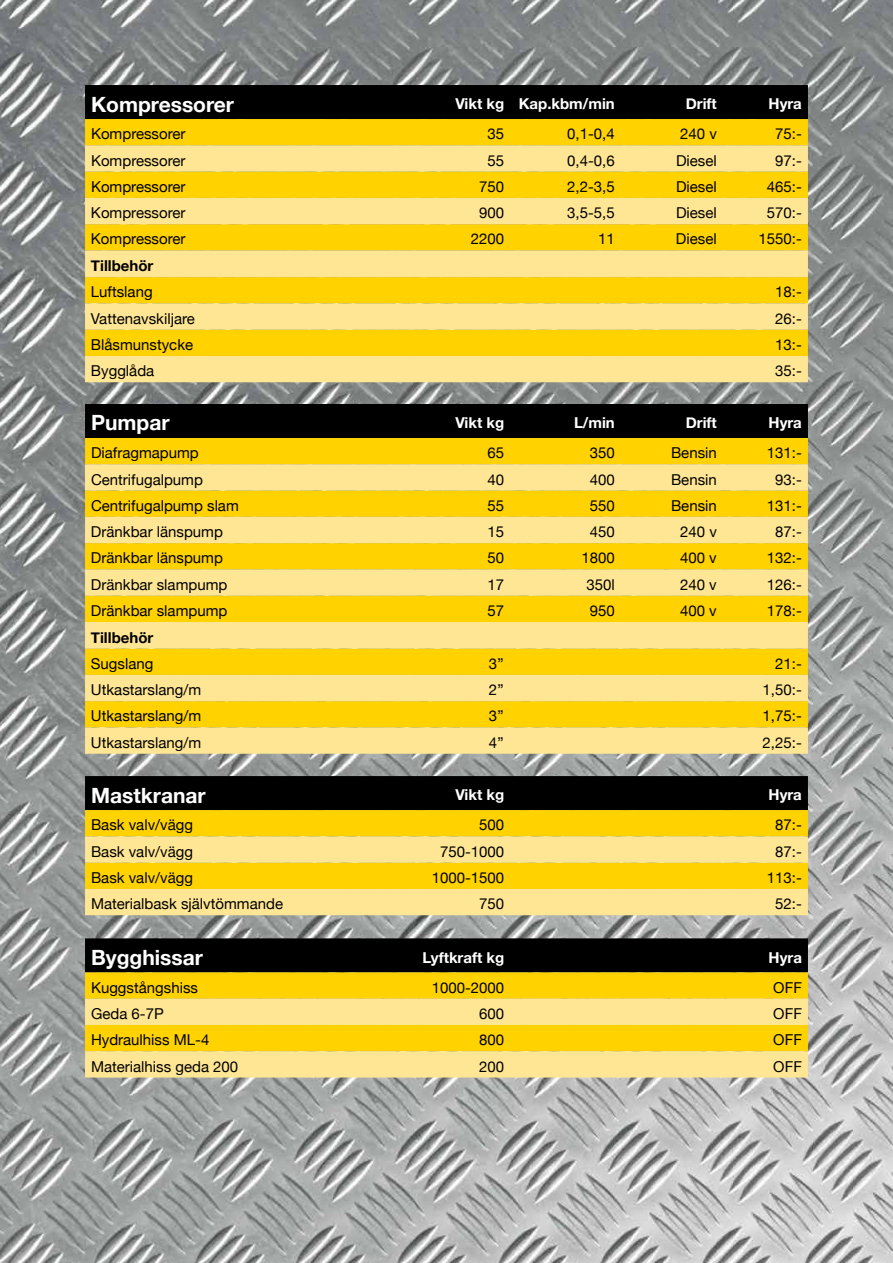
<style>
.page{position:relative;width:893px;height:1263px;background:#fff}
.page>*{position:absolute;margin:0;border:0;box-sizing:border-box;transform-origin:0 0}
.t1{font:700 21px "Helvetica Neue";color:#fff}
.t2{font:15px "Helvetica Neue";color:#000}
.t3{font:700 15px "Helvetica Neue";color:#fff}
.t4{font:700 15px "Helvetica Neue";color:#000}
</style>
<div class="page">
<img style="left:0;top:0;width:893px;height:1263px">
<div style="left:85px;top:85px;width:723px;height:34px;background:#000"></div>
<div style="left:85px;top:119px;width:723px;height:26px;background:#ffd200"></div>
<svg style="left:85px;top:145px;width:723px;height:237px;background:#fedc53"></svg>
<div style="left:85px;top:776px;width:723px;height:34px;background:#000"></div>
<div style="left:85px;top:810px;width:723px;height:26px;background:#ffd200"></div>
<svg style="left:85px;top:836px;width:723px;height:79px;background:#fede63"></svg>
<div style="left:85px;top:404px;width:723px;height:34px;background:#000"></div>
<div style="left:85px;top:438px;width:723px;height:26px;background:#ffd200"></div>
<svg style="left:85px;top:464px;width:723px;height:290px;background:#fedc51"></svg>
<div style="left:85px;top:938px;width:723px;height:34px;background:#000"></div>
<svg style="left:85px;top:972px;width:723px;height:27px;background:#fbd004"></svg>
<svg style="left:85px;top:999px;width:723px;height:78px;background:#fedf62"></svg>
<h1 class="t1" style="left:91px;top:91px;width:145px">Kompressorer</h1>
<p class="t3" style="left:455px;top:95px;width:161px">Vikt kg Kap.kbm/min</p>
<p class="t3" style="left:686px;top:95px;width:33px">Drift</p>
<p class="t3" style="left:769px;top:95px;width:35px">Hyra</p>
<p class="t2" style="left:91px;top:125px;width:96px">Kompressorer</p>
<p class="t2" style="left:488px;top:125px;width:18px">35</p>
<p class="t2" style="left:567px;top:125px;width:49px">0,1-0,4</p>
<p class="t2" style="left:680px;top:125px;width:38px">240 v</p>
<p class="t2" style="left:775px;top:125px;width:28px">75:-</p>
<p class="t2" style="left:91px;top:151px;width:96px">Kompressorer</p>
<p class="t2" style="left:488px;top:151px;width:18px">55</p>
<p class="t2" style="left:567px;top:151px;width:49px">0,4-0,6</p>
<p class="t2" style="left:676px;top:151px;width:42px">Diesel</p>
<p class="t2" style="left:775px;top:151px;width:28px">97:-</p>
<p class="t2" style="left:91px;top:178px;width:96px">Kompressorer</p>
<p class="t2" style="left:479px;top:178px;width:27px">750</p>
<p class="t2" style="left:567px;top:178px;width:49px">2,2-3,5</p>
<p class="t2" style="left:676px;top:178px;width:42px">Diesel</p>
<p class="t2" style="left:767px;top:178px;width:37px">465:-</p>
<p class="t2" style="left:91px;top:204px;width:96px">Kompressorer</p>
<p class="t2" style="left:479px;top:204px;width:27px">900</p>
<p class="t2" style="left:567px;top:204px;width:49px">3,5-5,5</p>
<p class="t2" style="left:676px;top:204px;width:42px">Diesel</p>
<p class="t2" style="left:767px;top:204px;width:37px">570:-</p>
<p class="t2" style="left:91px;top:230px;width:96px">Kompressorer</p>
<p class="t2" style="left:471px;top:230px;width:35px">2200</p>
<p class="t2" style="left:598px;top:230px;width:18px">11</p>
<p class="t2" style="left:676px;top:230px;width:42px">Diesel</p>
<p class="t2" style="left:758px;top:230px;width:45px">1550:-</p>
<p class="t4" style="left:91px;top:256px;width:64px">Tillbehör</p>
<p class="t2" style="left:91px;top:283px;width:63px">Luftslang</p>
<p class="t2" style="left:775px;top:283px;width:28px">18:-</p>
<p class="t2" style="left:91px;top:309px;width:105px">Vattenavskiljare</p>
<p class="t2" style="left:775px;top:309px;width:28px">26:-</p>
<p class="t2" style="left:91px;top:336px;width:104px">Blåsmunstycke</p>
<p class="t2" style="left:775px;top:336px;width:28px">13:-</p>
<p class="t2" style="left:91px;top:362px;width:65px">Bygglåda</p>
<p class="t2" style="left:775px;top:362px;width:28px">35:-</p>
<h1 class="t1" style="left:91px;top:410px;width:80px">Pumpar</h1>
<p class="t3" style="left:455px;top:414px;width:50px">Vikt kg</p>
<p class="t3" style="left:574px;top:414px;width:42px">L/min</p>
<p class="t3" style="left:686px;top:414px;width:33px">Drift</p>
<p class="t3" style="left:769px;top:414px;width:35px">Hyra</p>
<p class="t2" style="left:91px;top:444px;width:109px">Diafragmapump</p>
<p class="t2" style="left:488px;top:444px;width:18px">65</p>
<p class="t2" style="left:590px;top:444px;width:27px">350</p>
<p class="t2" style="left:671px;top:444px;width:47px">Bensin</p>
<p class="t2" style="left:767px;top:444px;width:37px">131:-</p>
<p class="t2" style="left:91px;top:470px;width:113px">Centrifugalpump</p>
<p class="t2" style="left:488px;top:470px;width:18px">40</p>
<p class="t2" style="left:590px;top:470px;width:27px">400</p>
<p class="t2" style="left:671px;top:470px;width:47px">Bensin</p>
<p class="t2" style="left:775px;top:470px;width:28px">93:-</p>
<p class="t2" style="left:91px;top:497px;width:149px">Centrifugalpump slam</p>
<p class="t2" style="left:488px;top:497px;width:18px">55</p>
<p class="t2" style="left:590px;top:497px;width:27px">550</p>
<p class="t2" style="left:671px;top:497px;width:47px">Bensin</p>
<p class="t2" style="left:767px;top:497px;width:37px">131:-</p>
<p class="t2" style="left:91px;top:523px;width:133px">Dränkbar länspump</p>
<p class="t2" style="left:487px;top:523px;width:18px">15</p>
<p class="t2" style="left:590px;top:523px;width:27px">450</p>
<p class="t2" style="left:680px;top:523px;width:38px">240 v</p>
<p class="t2" style="left:775px;top:523px;width:28px">87:-</p>
<p class="t2" style="left:91px;top:549px;width:134px">Dränkbar länspump</p>
<p class="t2" style="left:487px;top:549px;width:18px">50</p>
<p class="t2" style="left:581px;top:549px;width:35px">1800</p>
<p class="t2" style="left:680px;top:549px;width:38px">400 v</p>
<p class="t2" style="left:767px;top:549px;width:37px">132:-</p>
<p class="t2" style="left:91px;top:575px;width:138px">Dränkbar slampump</p>
<p class="t2" style="left:487px;top:575px;width:18px">17</p>
<p class="t2" style="left:586px;top:575px;width:30px">350l</p>
<p class="t2" style="left:680px;top:575px;width:38px">240 v</p>
<p class="t2" style="left:767px;top:575px;width:37px">126:-</p>
<p class="t2" style="left:91px;top:602px;width:138px">Dränkbar slampump</p>
<p class="t2" style="left:487px;top:602px;width:18px">57</p>
<p class="t2" style="left:590px;top:602px;width:27px">950</p>
<p class="t2" style="left:680px;top:602px;width:38px">400 v</p>
<p class="t2" style="left:767px;top:602px;width:37px">178:-</p>
<p class="t4" style="left:91px;top:628px;width:64px">Tillbehör</p>
<p class="t2" style="left:91px;top:655px;width:64px">Sugslang</p>
<p class="t2" style="left:489px;top:655px;width:17px">3’’</p>
<p class="t2" style="left:775px;top:655px;width:28px">21:-</p>
<p class="t2" style="left:91px;top:681px;width:112px">Utkastarslang/m</p>
<p class="t2" style="left:489px;top:681px;width:17px">2’’</p>
<p class="t2" style="left:763px;top:681px;width:41px">1,50:-</p>
<p class="t2" style="left:91px;top:707px;width:112px">Utkastarslang/m</p>
<p class="t2" style="left:489px;top:707px;width:17px">3’’</p>
<p class="t2" style="left:763px;top:707px;width:41px">1,75:-</p>
<p class="t2" style="left:91px;top:733px;width:112px">Utkastarslang/m</p>
<p class="t2" style="left:489px;top:733px;width:17px">4’’</p>
<p class="t2" style="left:763px;top:733px;width:41px">2,25:-</p>
<h1 class="t1" style="left:91px;top:782px;width:116px">Mastkranar</h1>
<p class="t3" style="left:455px;top:786px;width:50px">Vikt kg</p>
<p class="t3" style="left:769px;top:786px;width:35px">Hyra</p>
<p class="t2" style="left:91px;top:816px;width:103px">Bask valv/vägg</p>
<p class="t2" style="left:479px;top:816px;width:27px">500</p>
<p class="t2" style="left:775px;top:816px;width:28px">87:-</p>
<p class="t2" style="left:91px;top:842px;width:103px">Bask valv/vägg</p>
<p class="t2" style="left:440px;top:842px;width:66px">750-1000</p>
<p class="t2" style="left:775px;top:842px;width:28px">87:-</p>
<p class="t2" style="left:91px;top:869px;width:103px">Bask valv/vägg</p>
<p class="t2" style="left:432px;top:869px;width:74px">1000-1500</p>
<p class="t2" style="left:767px;top:869px;width:37px">113:-</p>
<p class="t2" style="left:91px;top:895px;width:193px">Materialbask självtömmande</p>
<p class="t2" style="left:479px;top:895px;width:27px">750</p>
<p class="t2" style="left:775px;top:895px;width:28px">52:-</p>
<h1 class="t1" style="left:91px;top:944px;width:113px">Bygghissar</h1>
<p class="t3" style="left:423px;top:948px;width:83px">Lyftkraft kg</p>
<p class="t3" style="left:769px;top:948px;width:35px">Hyra</p>
<p class="t2" style="left:91px;top:978px;width:108px">Kuggstångshiss</p>
<p class="t2" style="left:432px;top:978px;width:74px">1000-2000</p>
<p class="t2" style="left:773px;top:978px;width:30px">OFF</p>
<p class="t2" style="left:91px;top:1005px;width:74px">Geda 6-7P</p>
<p class="t2" style="left:479px;top:1005px;width:27px">600</p>
<p class="t2" style="left:773px;top:1005px;width:30px">OFF</p>
<p class="t2" style="left:91px;top:1031px;width:120px">Hydraulhiss ML-4</p>
<p class="t2" style="left:479px;top:1031px;width:27px">800</p>
<p class="t2" style="left:773px;top:1031px;width:30px">OFF</p>
<p class="t2" style="left:91px;top:1057px;width:149px">Materialhiss geda 200</p>
<p class="t2" style="left:479px;top:1057px;width:27px">200</p>
<p class="t2" style="left:773px;top:1057px;width:30px">OFF</p>
</div>
